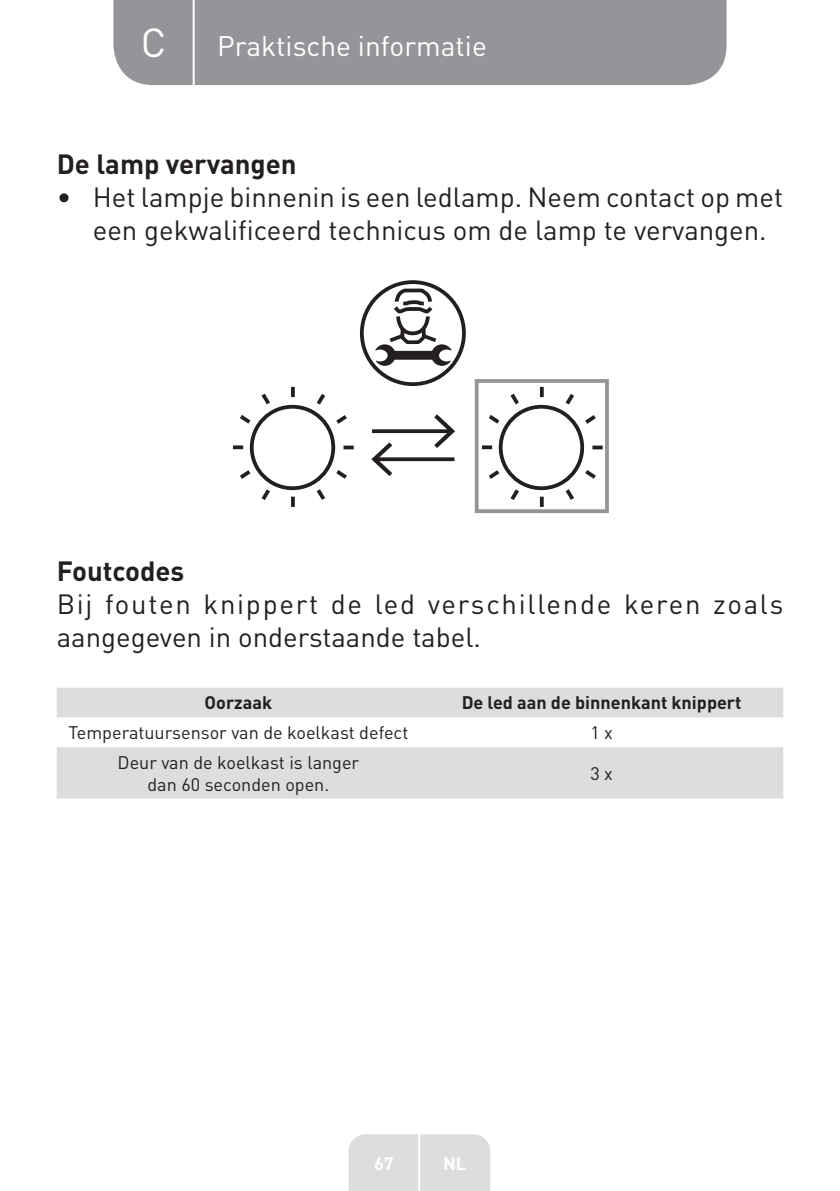
<style>
.page{position:relative;width:840px;height:1191px;background:#fff}
.page>*{position:absolute;margin:0;border:0;box-sizing:border-box;transform-origin:0 0}
.t1{font:40px "DIN Pro";color:#fff}
.t2{font:28px "DIN Pro";color:#fff}
.t3{font:27.6px/33px "DIN Pro";color:#231f20}
.t4{font:27.6px/33px "DIN Pro";letter-spacing:.055em;color:#231f20}
.t5{font:700 27.6px "DIN Pro";color:#231f20}
.t6{font:18px/21.6px "DIN Pro";color:#231f20;text-align:center}
.t7{font:700 18px "DIN Pro";color:#231f20}
.t8{font:700 18px "DIN Pro";color:#fff}
</style>
<div class="page">
<div style="left:113px;top:0;width:613px;height:85px;background:#939598"></div>
<div style="left:348px;top:1134px;width:142px;height:57px;background:#dcdddf"></div>
<hr style="left:418px;top:1111px;width:2px;height:80px;background:#fff">
<hr style="left:192px;top:0;width:2px;height:88px;background:#fff">
<div style="left:498px;top:405px;width:85px;height:85px;border:4px solid #231f20;border-radius:50%"></div>
<svg style="left:372px;top:429px;width:62px;height:4px"></svg>
<svg style="left:434px;top:414px;width:21px;height:34px"></svg>
<svg style="left:392px;top:457px;width:62px;height:4px"></svg>
<svg style="left:371px;top:442px;width:21px;height:34px"></svg>
<div style="left:474px;top:379px;width:134px;height:134px;border:4px solid #939598"></div>
<svg style="left:539px;top:387px;width:4px;height:10px"></svg>
<svg style="left:592px;top:445px;width:10px;height:4px"></svg>
<svg style="left:561px;top:394px;width:35px;height:33px"></svg>
<svg style="left:481px;top:445px;width:11px;height:4px"></svg>
<svg style="left:489px;top:393px;width:33px;height:34px"></svg>
<svg style="left:539px;top:497px;width:4px;height:10px"></svg>
<svg style="left:561px;top:466px;width:35px;height:34px"></svg>
<svg style="left:488px;top:466px;width:34px;height:34px"></svg>
<div style="left:250px;top:405px;width:85px;height:85px;border:4px solid #231f20;border-radius:50%"></div>
<svg style="left:291px;top:387px;width:3px;height:10px"></svg>
<svg style="left:343px;top:445px;width:10px;height:4px"></svg>
<svg style="left:313px;top:394px;width:34px;height:33px"></svg>
<svg style="left:233px;top:445px;width:10px;height:4px"></svg>
<svg style="left:240px;top:393px;width:33px;height:34px"></svg>
<svg style="left:291px;top:497px;width:3px;height:10px"></svg>
<svg style="left:313px;top:466px;width:34px;height:34px"></svg>
<svg style="left:240px;top:466px;width:33px;height:34px"></svg>
<div style="left:360px;top:280px;width:105px;height:106px;border:4px solid #231f20;border-radius:50%"></div>
<svg style="left:375px;top:287px;width:76px;height:79px"></svg>
<svg style="left:57px;top:687px;width:725px;height:111px;fill:#dcdddf"></svg>
<h1 class="t1" style="left:141px;top:15px;width:27px">C</h1>
<p class="t2" style="left:217px;top:27px;width:271px">Praktische informatie</p>
<p class="t5" style="left:57px;top:145px;width:241px">De lamp vervangen</p>
<p class="t3" style="left:93px;top:179px;width:691px;text-indent:-36px">• Het lampje binnenin is een ledlamp. Neem contact op met een gekwalificeerd technicus om de lamp te vervangen.</p>
<p class="t5" style="left:57px;top:552px;width:129px">Foutcodes</p>
<p class="t4" style="left:57px;top:586px;width:727px">Bij fouten knippert de led verschillende keren zoals aangegeven in onderstaande tabel.</p>
<p class="t7" style="left:204px;top:690px;width:69px">Oorzaak</p>
<p class="t7" style="left:461px;top:690px;width:281px">De led aan de binnenkant knippert</p>
<p class="t6" style="left:68px;top:721px;width:341px">Temperatuursensor van de koelkast defect</p>
<p class="t6" style="left:590px;top:721px;width:24px">1 x</p>
<p class="t6" style="left:117px;top:751px;width:243px">Deur van de koelkast is langer dan 60 seconden open.</p>
<p class="t6" style="left:590px;top:761px;width:24px">3 x</p>
<p class="t8" style="left:374px;top:1150px;width:21px">67</p>
<p class="t8" style="left:443px;top:1150px;width:25px">NL</p>
</div>
